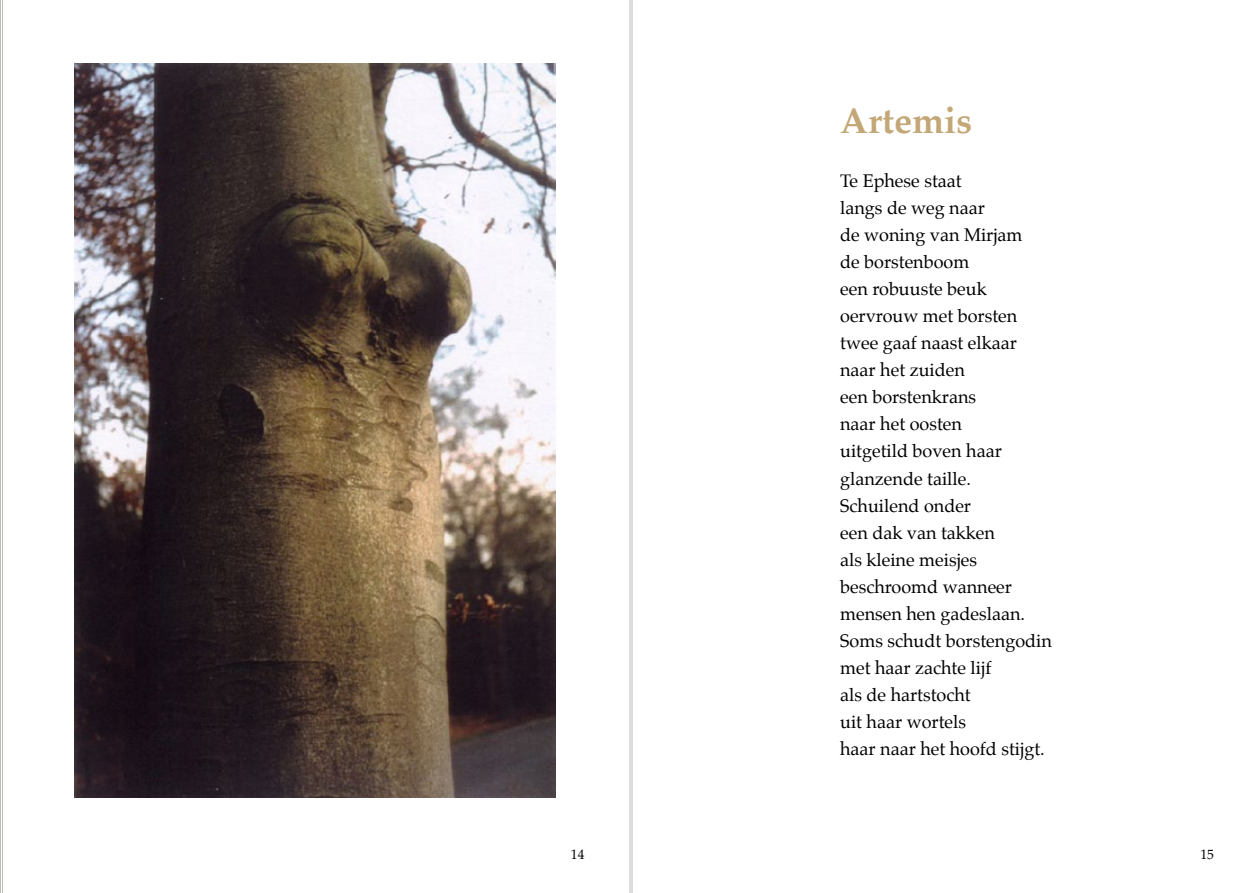
<style>
.page{position:relative;width:1259px;height:893px;background:#fff}
.page>*{position:absolute;margin:0;border:0;box-sizing:border-box;transform-origin:0 0}
.t1{font:700 36px "Palatino";color:#c3a777}
.t2{font:18px/27px "Palatino";color:#000}
.t3{font:13.5px "Palatino";color:#000}
</style>
<div class="page">
<hr style="left:2px;top:0;width:1px;height:893px;background:#babcb7">
<hr style="left:0;top:0;width:1px;height:893px;background:#babcb7">
<hr style="left:631px;top:0;width:1px;height:893px;background:#babcb7">
<hr style="left:629px;top:0;width:1px;height:893px;background:#babcb7">
<img style="left:74px;top:63px;width:481px;height:735px">
<h1 class="t1" style="left:840px;top:90px;width:133px">Artemis</h1>
<p class="t2" style="left:840px;top:168px;width:213px">Te Ephese staat<br>langs de weg naar<br>de woning van Mirjam<br>de borstenboom<br>een robuuste beuk oervrouw met borsten twee gaaf naast elkaar naar het zuiden<br>een borstenkrans<br>naar het oosten<br>uitgetild boven haar glanzende taille.<br>Schuilend onder<br>een dak van takken<br>als kleine meisjes beschroomd wanneer mensen hen gadeslaan.<br>Soms schudt borstengodin met haar zachte lijf<br>als de hartstocht<br>uit haar wortels<br>haar naar het hoofd stijgt.</p>
<p class="t3" style="left:571px;top:843px;width:15px">14</p>
<p class="t3" style="left:1200px;top:843px;width:15px">15</p>
</div>
